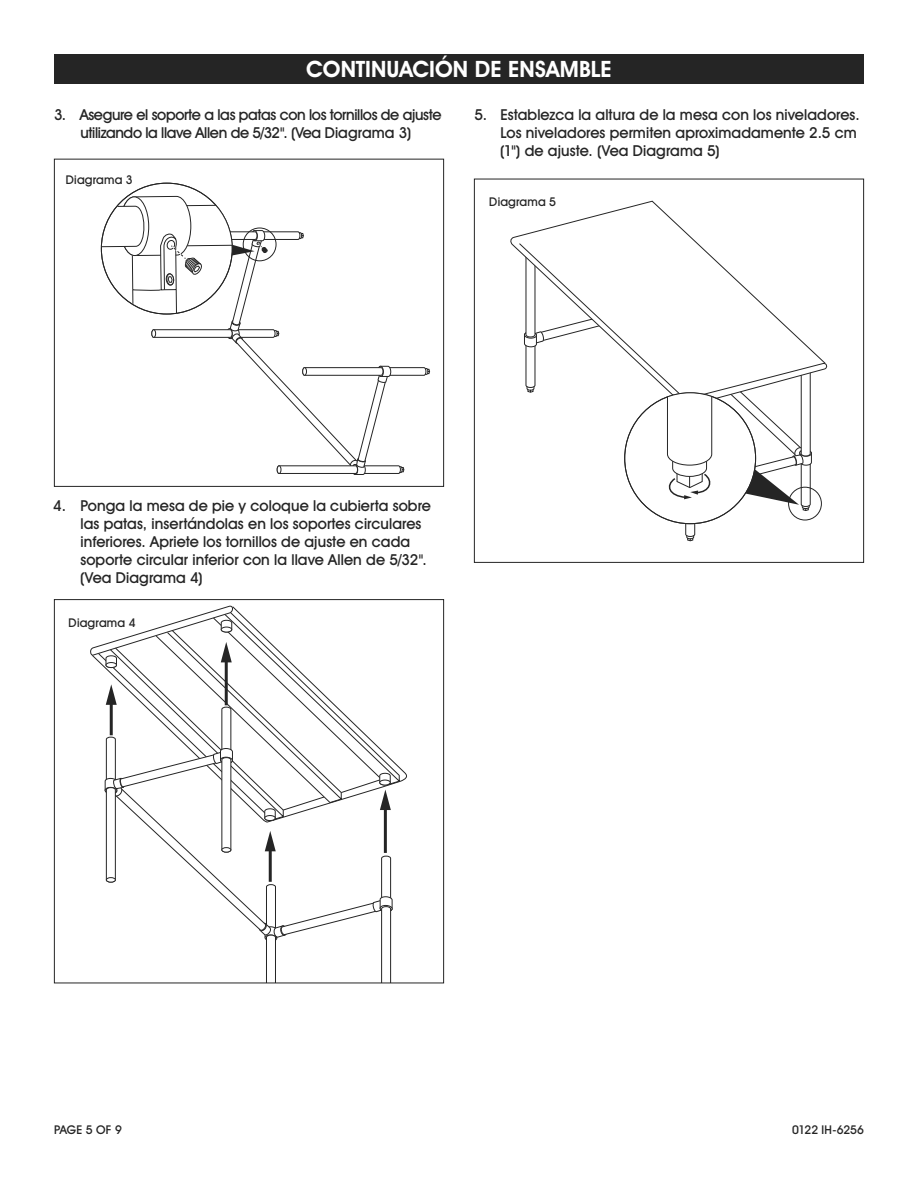
<style>
.page{position:relative;width:918px;height:1188px;background:#fff}
.page>*{position:absolute;margin:0;border:0;box-sizing:border-box;transform-origin:0 0}
.t1{font:700 22.5px "Uline Two Knine";letter-spacing:.005em;color:#fff}
.t2{font:15px/18px "Uline Two Knine";letter-spacing:.005em;color:#252525}
.t3{font:15px/18px "Uline Two Knine";letter-spacing:-.02em;color:#252525;text-align:center}
.t4{font:12px "Uline Two Knine";letter-spacing:.015em;color:#252525}
.t5{font:12px "Uline Two Knine";letter-spacing:-.01em;color:#252525}
</style>
<div class="page">
<div style="left:54px;top:54px;width:810px;height:30px;background:#252525"></div>
<svg style="left:90px;top:605px;width:310px;height:376px"></svg>
<div style="left:54px;top:599px;width:390px;height:384px;border:1px solid #252525"></div>
<svg style="left:518px;top:213px;width:310px;height:328px"></svg>
<div style="left:474px;top:179px;width:390px;height:384px;border:1px solid #252525"></div>
<svg style="left:101px;top:196px;width:329px;height:279px"></svg>
<div style="left:54px;top:159px;width:390px;height:328px;border:1px solid #252525"></div>
<h1 class="t1" style="left:306px;top:56px;width:307px">CONTINUACIÓN DE ENSAMBLE</h1>
<p class="t3" style="left:54px;top:105px;width:389px">3. Asegure el soporte a las patas con los tornillos de ajuste utilizando la llave Allen de 5/32". (Vea Diagrama 3)</p>
<p class="t4" style="left:66px;top:172px;width:68px">Diagrama 3</p>
<p class="t2" style="left:500px;top:105px;width:361px;text-indent:-26px">5. Establezca la altura de la mesa con los niveladores.<br>Los niveladores permiten aproximadamente 2.5 cm (1") de ajuste. (Vea Diagrama 5)</p>
<p class="t4" style="left:489px;top:194px;width:68px">Diagrama 5</p>
<p class="t2" style="left:80px;top:497px;width:353px;text-indent:-27px">4. Ponga la mesa de pie y coloque la cubierta sobre las patas, insertándolas en los soportes circulares inferiores. Apriete los tornillos de ajuste en cada soporte circular inferior con la llave Allen de 5/32". (Vea Diagrama 4)</p>
<p class="t4" style="left:69px;top:615px;width:68px">Diagrama 4</p>
<p class="t4" style="left:54px;top:1122px;width:69px">PAGE 5 OF 9</p>
<p class="t5" style="left:792px;top:1122px;width:73px">0122 IH-6256</p>
</div>
